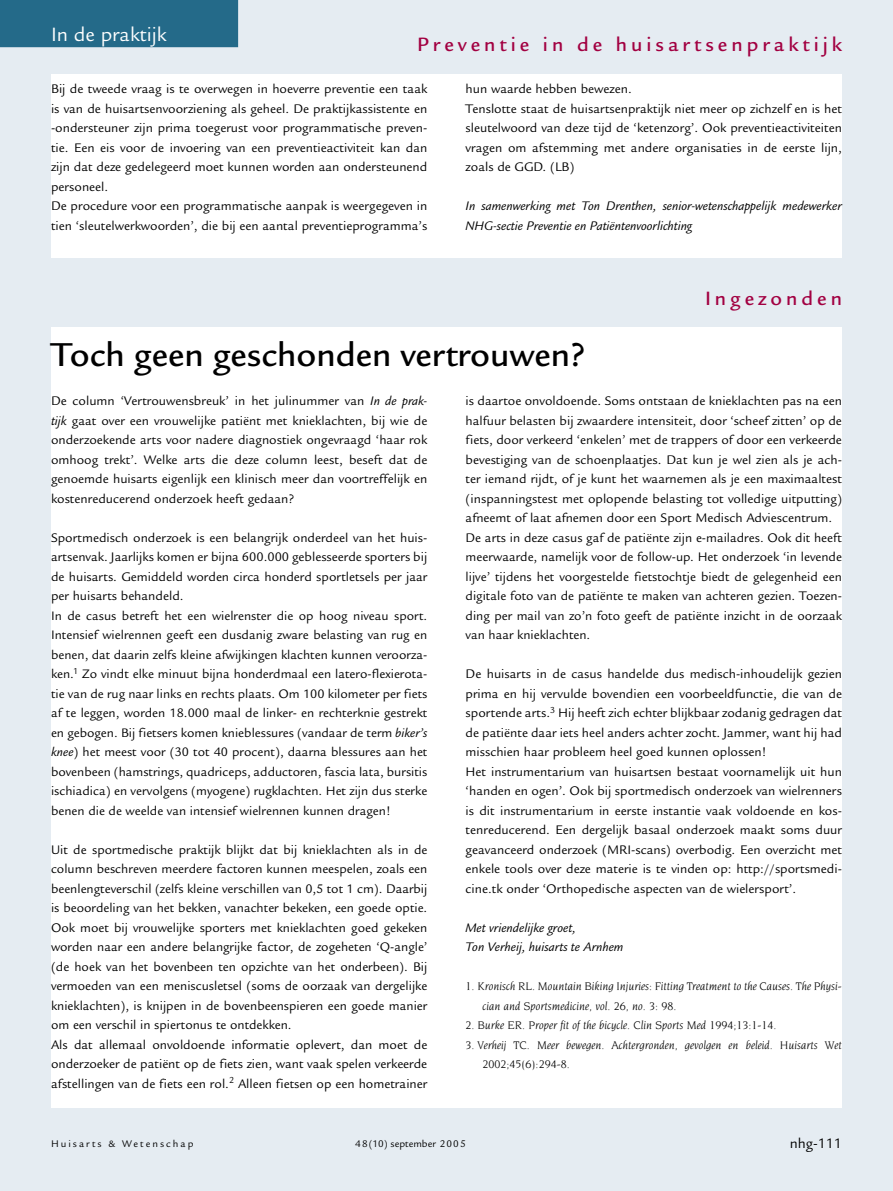
<style>
.page{position:relative;width:893px;height:1191px;background:#e5ecf2}
.page>*{position:absolute;margin:0;border:0;box-sizing:border-box;transform-origin:0 0}
.Artikelkop{font:500 36px "Legacy Sans";color:#000}
.Rubriekskop{font:500 21px "Legacy Sans";letter-spacing:.19em;color:#a20041}
.t1{font:21px "Legacy Sans";color:#fff}
.t2{font:15px "Legacy Sans";color:#000}
.t3{font:13.5px/19.5px "Legacy Sans";color:#000;text-align:justify}
.t4{font:italic 13.5px/19.5px "Legacy Sans";color:#000}
.t5{font:13.35px/19.5px "Legacy Sans";color:#000;text-align:justify}
.Literatuurlijst{font:italic 12px/19.5px "Novarese";color:#000}
.t6{font:10.5px "Legacy Sans";letter-spacing:.19em;color:#000}
.t7{font:10.5px "Legacy Sans";color:#000}
.s1{font-style:italic}
</style>
<div class="page">
<div style="left:51px;top:74px;width:791px;height:1034px;background:#fff"></div>
<div style="left:0;top:0;width:238px;height:47px;background:#246a89"></div>
<div style="left:51px;top:258px;width:791px;height:69px;background:#e5ecf2"></div>
<p class="t1" style="left:51px;top:22px;width:117px">In de praktijk</p>
<p class="Rubriekskop" style="left:417px;top:33px;width:426px">Preventie in de huisartsenpraktijk</p>
<p class="t3" style="left:51px;top:79px;width:378px">Bij de tweede vraag is te overwegen in hoeverre preventie een taak is van de huisartsenvoorziening als geheel. De praktijkassistente en -ondersteuner zijn prima toegerust voor programmatische preven&shy;tie. Een eis voor de invoering van een preventieactiviteit kan dan zijn dat deze gedelegeerd moet kunnen worden aan ondersteunend personeel.</p>
<p class="t3" style="left:51px;top:196px;width:378px">De procedure voor een programmatische aanpak is weergegeven in tien ‘sleutelwerkwoorden’, die bij een aantal preventieprogramma’s</p>
<p class="t3" style="left:466px;top:79px;width:168px">hun waarde hebben bewezen.</p>
<p class="t3" style="left:466px;top:99px;width:378px">Tenslotte staat de huisartsenpraktijk niet meer op zichzelf en is het sleutelwoord van deze tijd de ‘ketenzorg’. Ook preventieactiviteiten vragen om afstemming met andere organisaties in de eerste lijn, zoals de GGD. (LB)</p>
<p class="t4" style="left:466px;top:196px;width:378px">In samenwerking met Ton Drenthen, senior-wetenschappelijk medewerker<br>NHG-sectie Preventie en Patiëntenvoorlichting</p>
<p class="Rubriekskop" style="left:705px;top:287px;width:138px">Ingezonden</p>
<p class="Artikelkop" style="left:51px;top:334px;width:536px">Toch geen geschonden vertrouwen?</p>
<p class="t3" style="left:51px;top:391px;width:378px">De column ‘Vertrouwensbreuk’ in het julinummer van <span class="s1">In de prak&shy;tijk</span> gaat over een vrouwelijke patiënt met knieklachten, bij wie de onderzoekende arts voor nadere diagnostiek ongevraagd ‘haar rok omhoog trekt’. Welke arts die deze column leest, beseft dat de genoemde huisarts eigenlijk een klinisch meer dan voortreffelijk en kostenreducerend onderzoek heeft gedaan?</p>
<p class="t3" style="left:51px;top:528px;width:378px">Sportmedisch onderzoek is een belangrijk onderdeel van het huis&shy;artsenvak. Jaarlijks komen er bijna 600.000 geblesseerde sporters bij de huisarts. Gemiddeld worden circa honderd sportletsels per jaar per huisarts behandeld.</p>
<p class="t5" style="left:51px;top:606px;width:378px">In de casus betreft het een wielrenster die op hoog niveau sport.<br>Intensief wielrennen geeft een dusdanig zware belasting van rug en benen, dat daarin zelfs kleine afwijkingen klachten kunnen veroorza&shy;ken.<sup>1</sup> Zo vindt elke minuut bijna honderdmaal een latero-flexierota&shy;tie van de rug naar links en rechts plaats. Om 100 kilometer per fiets af te leggen, worden 18.000 maal de linker- en rechterknie gestrekt en gebogen. Bij fietsers komen knieblessures (vandaar de term <span class="s1">biker’s knee</span>) het meest voor (30 tot 40 procent), daarna blessures aan het bovenbeen (hamstrings, quadriceps, adductoren, fascia lata, bursitis ischiadica) en vervolgens (myogene) rugklachten. Het zijn dus sterke benen die de weelde van intensief wielrennen kunnen dragen!</p>
<p class="t3" style="left:51px;top:840px;width:378px">Uit de sportmedische praktijk blijkt dat bij knieklachten als in de column beschreven meerdere factoren kunnen meespelen, zoals een beenlengteverschil (zelfs kleine verschillen van 0,5 tot 1 cm). Daarbij is beoordeling van het bekken, vanachter bekeken, een goede optie.<br>Ook moet bij vrouwelijke sporters met knieklachten goed gekeken worden naar een andere belangrijke factor, de zogeheten ‘Q-angle’ (de hoek van het bovenbeen ten opzichte van het onderbeen). Bij vermoeden van een meniscusletsel (soms de oorzaak van dergelijke knieklachten), is knijpen in de bovenbeenspieren een goede manier om een verschil in spiertonus te ontdekken.</p>
<p class="t3" style="left:51px;top:1035px;width:378px">Als dat allemaal onvoldoende informatie oplevert, dan moet de onderzoeker de patiënt op de fiets zien, want vaak spelen verkeerde afstellingen van de fiets een rol.<sup>2</sup> Alleen fietsen op een hometrainer</p>
<p class="t3" style="left:466px;top:391px;width:378px">is daartoe onvoldoende. Soms ontstaan de knieklachten pas na een halfuur belasten bij zwaardere intensiteit, door ‘scheef zitten’ op de fiets, door verkeerd ‘enkelen’ met de trappers of door een verkeerde bevestiging van de schoenplaatjes. Dat kun je wel zien als je ach&shy;ter iemand rijdt, of je kunt het waarnemen als je een maximaaltest (inspanningstest met oplopende belasting tot volledige uitputting) afneemt of laat afnemen door een Sport Medisch Adviescentrum.</p>
<p class="t3" style="left:466px;top:528px;width:378px">De arts in deze casus gaf de patiënte zijn e-mailadres. Ook dit heeft meerwaarde, namelijk voor de follow-up. Het onderzoek ‘in levende lijve’ tijdens het voorgestelde fietstochtje biedt de gelegenheid een digitale foto van de patiënte te maken van achteren gezien. Toezen&shy;ding per mail van zo’n foto geeft de patiënte inzicht in de oorzaak van haar knieklachten.</p>
<p class="t3" style="left:466px;top:664px;width:378px">De huisarts in de casus handelde dus medisch-inhoudelijk gezien prima en hij vervulde bovendien een voorbeeldfunctie, die van de sportende arts.<sup>3</sup> Hij heeft zich echter blijkbaar zodanig gedragen dat de patiënte daar iets heel anders achter zocht. Jammer, want hij had misschien haar probleem heel goed kunnen oplossen!</p>
<p class="t3" style="left:466px;top:762px;width:378px">Het instrumentarium van huisartsen bestaat voornamelijk uit hun ‘handen en ogen’. Ook bij sportmedisch onderzoek van wielrenners is dit instrumentarium in eerste instantie vaak voldoende en kos&shy;tenreducerend. Een dergelijk basaal onderzoek maakt soms duur geavanceerd onderzoek (MRI-scans) overbodig. Een overzicht met enkele tools over deze materie is te vinden op: http://sportsmedi&shy;cine.tk onder ‘Orthopedische aspecten van de wielersport’.</p>
<p class="t4" style="left:466px;top:918px;width:112px">Met vriendelijke groet,</p>
<p class="t4" style="left:466px;top:937px;width:159px">Ton Verheij, huisarts te Arnhem</p>
<p class="Literatuurlijst" style="left:483px;top:976px;width:361px;text-indent:-17px">1. Kronisch RL. Mountain Biking Injuries: Fitting Treatment to the Causes. The Physi&shy;cian and Sportsmedicine, vol. 26, no. 3: 98.</p>
<p class="Literatuurlijst" style="left:466px;top:1015px;width:312px">2. Burke ER. Proper fit of the bicycle. Clin Sports Med 1994;13:1-14.</p>
<p class="Literatuurlijst" style="left:483px;top:1035px;width:361px;text-indent:-17px">3. Verheij TC. Meer bewegen. Achtergronden, gevolgen en beleid. Huisarts Wet<br>2002;45(6):294-8.</p>
<p class="t6" style="left:51px;top:1138px;width:144px">Huisarts &amp; Wetenschap</p>
<p class="t7" style="left:355px;top:1138px;width:112px">48(10) september 2005</p>
<p class="t2" style="left:790px;top:1134px;width:54px">nhg-111</p>
</div>
